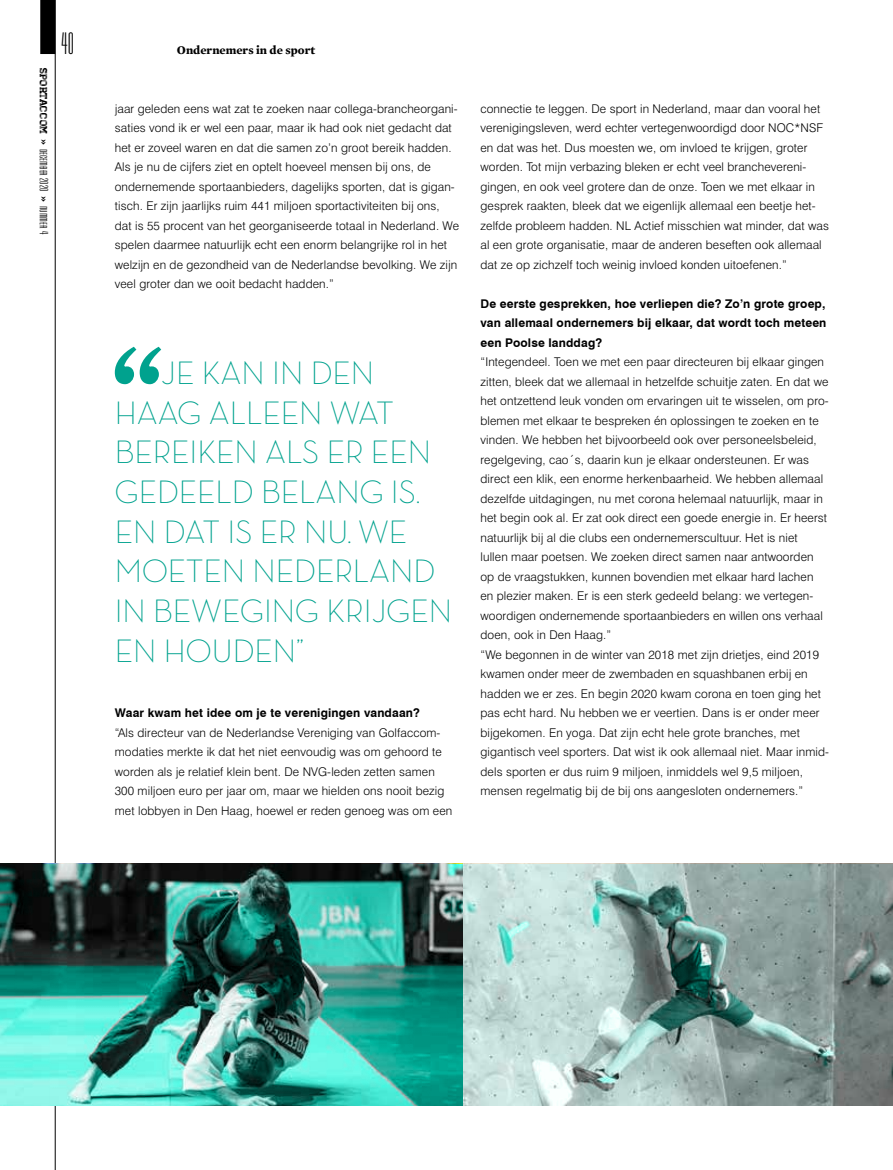
<style>
.page{position:relative;width:893px;height:1170px;background:#fff}
.page>*{position:absolute;margin:0;border:0;box-sizing:border-box;transform-origin:0 0}
.t1{font:300 33px/39.6px "Neutra Disp";color:#00a28e}
.t2{font:extra-condensed 27px "Chrysler HTF";color:#000}
.t3{font:300 12px/19.5px "Swiss 721 BT";letter-spacing:.01em;color:#000}
.t4{font:700 12px/19.5px "Swiss 721 BT";letter-spacing:.01em;color:#000;text-align:justify}
.t5{font:700 12px "Mercury Text G3";color:#000}
.t6{font:condensed 10.5px "Chrysler HTF";color:#000}
.s1{font-family:"Homestead Display";font-stretch:normal}
.s2{font-family:"Mercury Text G3";font-weight:700;font-stretch:normal}
</style>
<div class="page">
<hr style="left:55px;top:0;width:1px;height:1169px;background:#000">
<div style="left:40px;top:0;width:15px;height:54px;background:#000"></div>
<img style="left:0;top:863px;width:893px;height:242px">
<svg style="left:115px;top:347px;width:46px;height:37px"></svg>
<p class="t6" style="left:50px;top:68px;width:168px;rotate:90deg"><span class="s1">sportaccom</span> <span class="s2">»</span> december 2020 <span class="s2">»</span> nummer 4</p>
<h2 class="t2" style="left:61px;top:29px;width:14px">40</h2>
<p class="t5" style="left:177px;top:43px;width:140px">Ondernemers in de sport</p>
<p class="t3" style="left:115px;top:98px;width:346px">jaar geleden eens wat zat te zoeken naar collega-brancheorgani&shy;saties vond ik er wel een paar, maar ik had ook niet gedacht dat het er zoveel waren en dat die samen zo’n groot bereik hadden.<br>Als je nu de cijfers ziet en optelt hoeveel mensen bij ons, de ondernemende sportaanbieders, dagelijks sporten, dat is gigan&shy;tisch. Er zijn jaarlijks ruim 441 miljoen sportactiviteiten bij ons, dat is 55 procent van het georganiseerde totaal in Nederland. We spelen daarmee natuurlijk echt een enorm belangrijke rol in het welzijn en de gezondheid van de Nederlandse bevolking. We zijn veel groter dan we ooit bedacht hadden.”</p>
<h1 class="t1" style="left:115px;top:353px;width:339px;text-indent:46px">JE KAN IN DEN<br>HAAG ALLEEN WAT<br>BEREIKEN ALS ER EEN<br>GEDEELD BELANG IS.<br>EN DAT IS ER NU. WE<br>MOETEN NEDERLAND<br>IN BEWEGING KRIJGEN<br>EN HOUDEN”</h1>
<p class="t4" style="left:115px;top:703px;width:307px">Waar kwam het idee om je te verenigingen vandaan?</p>
<p class="t3" style="left:115px;top:722px;width:339px">“Als directeur van de Nederlandse Vereniging van Golfaccom&shy;modaties merkte ik dat het niet eenvoudig was om gehoord te worden als je relatief klein bent. De NVG-leden zetten samen 300 miljoen euro per jaar om, maar we hielden ons nooit bezig met lobbyen in Den Haag, hoewel er reden genoeg was om een</p>
<p class="t3" style="left:480px;top:98px;width:350px">connectie te leggen. De sport in Nederland, maar dan vooral het verenigingsleven, werd echter vertegenwoordigd door NOC*NSF en dat was het. Dus moesten we, om invloed te krijgen, groter worden. Tot mijn verbazing bleken er echt veel branchevereni&shy;gingen, en ook veel grotere dan de onze. Toen we met elkaar in gesprek raakten, bleek dat we eigenlijk allemaal een beetje het&shy;zelfde probleem hadden. NL Actief misschien wat minder, dat was al een grote organisatie, maar de anderen beseften ook allemaal dat ze op zichzelf toch weinig invloed konden uitoefenen.”</p>
<p class="t4" style="left:480px;top:293px;width:347px">De eerste gesprekken, hoe verliepen die? Zo’n grote groep, van allemaal ondernemers bij elkaar, dat wordt toch meteen een Poolse landdag?</p>
<p class="t3" style="left:480px;top:352px;width:350px">“Integendeel. Toen we met een paar directeuren bij elkaar gingen zitten, bleek dat we allemaal in hetzelfde schuitje zaten. En dat we het ontzettend leuk vonden om ervaringen uit te wisselen, om pro&shy;blemen met elkaar te bespreken én oplossingen te zoeken en te vinden. We hebben het bijvoorbeeld ook over personeelsbeleid, regelgeving, cao´s, daarin kun je elkaar ondersteunen. Er was direct een klik, een enorme herkenbaarheid. We hebben allemaal dezelfde uitdagingen, nu met corona helemaal natuurlijk, maar in het begin ook al. Er zat ook direct een goede energie in. Er heerst natuurlijk bij al die clubs een ondernemerscultuur. Het is niet<br>lullen maar poetsen. We zoeken direct samen naar antwoorden op de vraagstukken, kunnen bovendien met elkaar hard lachen en plezier maken. Er is een sterk gedeeld belang: we vertegen&shy;woordigen ondernemende sportaanbieders en willen ons verhaal doen, ook in Den Haag.”<br>“We begonnen in de winter van 2018 met zijn drietjes, eind 2019 kwamen onder meer de zwembaden en squashbanen erbij en hadden we er zes. En begin 2020 kwam corona en toen ging het pas echt hard. Nu hebben we er veertien. Dans is er onder meer bijgekomen. En yoga. Dat zijn echt hele grote branches, met gigantisch veel sporters. Dat wist ik ook allemaal niet. Maar inmid&shy;dels sporten er dus ruim 9 miljoen, inmiddels wel 9,5 miljoen, mensen regelmatig bij de bij ons aangesloten ondernemers.”</p>
</div>
